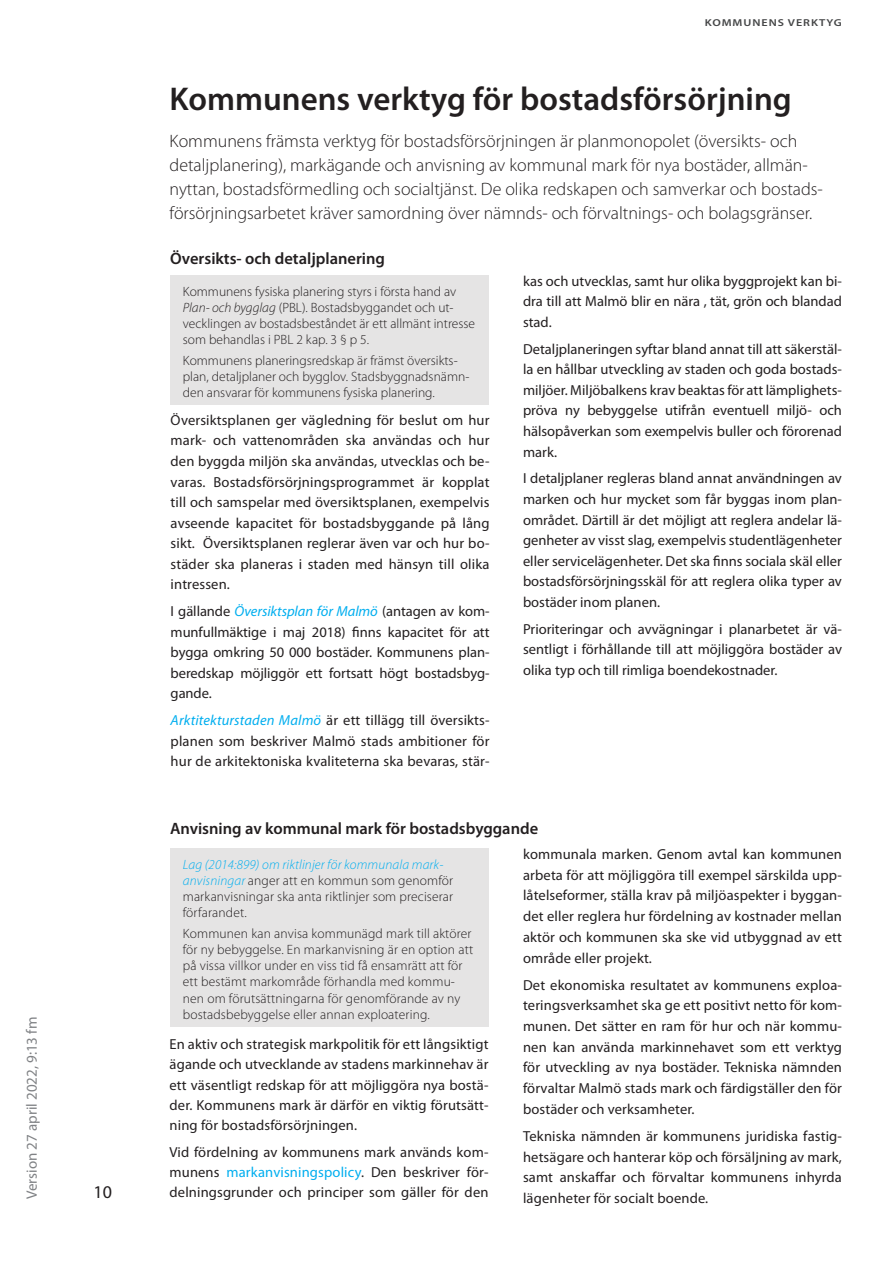
<style>
.page{position:relative;width:893px;height:1263px;background:#fff}
.page>*{position:absolute;margin:0;border:0;box-sizing:border-box;transform-origin:0 0}
.Rubrik{font:600 33px "Myriad Pro";color:#231f20}
.Ingress_1{font:300 18px/24px "Myriad Pro";color:#231f20}
.t1{font:18px "Myriad Pro";color:#231f20}
.Underrubrik{font:600 16.5px "Myriad Pro";color:#231f20}
.t2{font:15px "Myriad Pro";color:#808285}
.Brödtext_utan{font:14.55px/20.5px "Myriad Pro";letter-spacing:.01em;color:#231f20;text-align:justify}
.Bildtext{font:300 13.5px/16.2px "Myriad Pro";letter-spacing:.01em;color:#231f20}
.överstycke{font:600 10.05px "Myriad Pro";letter-spacing:.08em;color:#454647;scale:1.19 1}
.s1{font-style:italic}
.s2{font-style:italic;color:#00aeef}
.s3{color:#00aeef}
</style>
<div class="page">
<div style="left:170px;top:275px;width:319px;height:130px;background:#e5e4e4"></div>
<div style="left:170px;top:848px;width:319px;height:179px;background:#e5e4e4"></div>
<p class="t2" style="left:22px;top:1199px;width:184px;rotate:-90deg">Version 27 april 2022, 9:13 fm</p>
<p class="t1" style="left:94px;top:1181px;width:20px">10</p>
<p class="överstycke" style="left:705px;top:17px;width:117px">KOMMUNENS VERKTYG</p>
<p class="Rubrik" style="left:170px;top:80px;width:624px">Kommunens verktyg för bostadsförsörjning</p>
<p class="Ingress_1" style="left:170px;top:129px;width:655px">Kommunens främsta verktyg för bostadsförsörjningen är planmonopolet (översikts- och detaljplanering), markägande och anvisning av kommunal mark för nya bostäder, allmän&shy;nyttan, bostadsförmedling och socialtjänst. De olika redskapen och samverkar och bostads&shy;försörjningsarbetet kräver samordning över nämnds- och förvaltnings- och bolagsgränser.</p>
<p class="Underrubrik" style="left:170px;top:250px;width:216px">Översikts- och detaljplanering</p>
<p class="Bildtext" style="left:183px;top:283px;width:294px">Kommunens fysiska planering styrs i första hand av <span class="s1">Plan- och bygglag</span> (PBL). Bostadsbyggandet och ut&shy;vecklingen av bostadsbeståndet är ett allmänt intresse som behandlas i PBL 2 kap. 3 § p 5.</p>
<p class="Bildtext" style="left:183px;top:352px;width:288px">Kommunens planeringsredskap är främst översikts&shy;plan, detaljplaner och bygglov. Stadsbyggnadsnämn&shy;den ansvarar för kommunens fysiska planering.</p>
<p class="Brödtext_utan" style="left:171px;top:409px;width:320px">Översiktsplanen ger vägledning för beslut om hur mark- och vattenområden ska användas och hur den byggda miljön ska användas, utvecklas och be&shy;varas. Bostadsförsörjningsprogrammet är kopplat till och samspelar med översiktsplanen, exempelvis avseende kapacitet för bostadsbyggande på lång sikt. Översiktsplanen reglerar även var och hur bo&shy;städer ska planeras i staden med hänsyn till olika intressen.</p>
<p class="Brödtext_utan" style="left:171px;top:601px;width:320px">I gällande <span class="s2">Översiktsplan för Malmö</span> (antagen av kom&shy;munfullmäktige i maj 2018) finns kapacitet för att bygga omkring 50 000 bostäder. Kommunens plan&shy;beredskap möjliggör ett fortsatt högt bostadsbyg&shy;gande.</p>
<p class="Brödtext_utan" style="left:171px;top:710px;width:320px"><span class="s2">Arktitekturstaden Malmö</span> är ett tillägg till översikts&shy;planen som beskriver Malmö stads ambitioner för hur de arkitektoniska kvaliteterna ska bevaras, stär-</p>
<p class="Brödtext_utan" style="left:523px;top:270px;width:320px">kas och utvecklas, samt hur olika byggprojekt kan bi&shy;dra till att Malmö blir en nära , tät, grön och blandad stad.</p>
<p class="Brödtext_utan" style="left:523px;top:338px;width:320px">Detaljplaneringen syftar bland annat till att säkerstäl&shy;la en hållbar utveckling av staden och goda bostads&shy;miljöer. Miljöbalkens krav beaktas för att lämplighets&shy;pröva ny bebyggelse utifrån eventuell miljö- och hälsopåverkan som exempelvis buller och förorenad mark.</p>
<p class="Brödtext_utan" style="left:523px;top:468px;width:320px">I detaljplaner regleras bland annat användningen av marken och hur mycket som får byggas inom plan&shy;området. Därtill är det möjligt att reglera andelar lä&shy;genheter av visst slag, exempelvis studentlägenheter eller servicelägenheter. Det ska finns sociala skäl eller bostadsförsörjningsskäl för att reglera olika typer av bostäder inom planen.</p>
<p class="Brödtext_utan" style="left:523px;top:618px;width:320px">Prioriteringar och avvägningar i planarbetet är vä&shy;sentligt i förhållande till att möjliggöra bostäder av olika typ och till rimliga boendekostnader.</p>
<p class="Underrubrik" style="left:170px;top:819px;width:370px">Anvisning av kommunal mark för bostadsbyggande</p>
<p class="Bildtext" style="left:183px;top:856px;width:272px"><span class="s2">Lag (2014:899) om riktlinjer för kommunala mark&shy;anvisningar</span> anger att en kommun som genomför markanvisningar ska anta riktlinjer som preciserar förfarandet.</p>
<p class="Bildtext" style="left:183px;top:925px;width:292px">Kommunen kan anvisa kommunägd mark till aktörer för ny bebyggelse. En markanvisning är en option att på vissa villkor under en viss tid få ensamrätt att för ett bestämt markområde förhandla med kommu&shy;nen om förutsättningarna för genomförande av ny bostadsbebyggelse eller annan exploatering.</p>
<p class="Brödtext_utan" style="left:170px;top:1034px;width:320px">En aktiv och strategisk markpolitik för ett långsiktigt ägande och utvecklande av stadens markinnehav är ett väsentligt redskap för att möjliggöra nya bostä&shy;der. Kommunens mark är därför en viktig förutsätt&shy;ning för bostadsförsörjningen.</p>
<p class="Brödtext_utan" style="left:170px;top:1141px;width:320px">Vid fördelning av kommunens mark används kom&shy;munens <span class="s3">markanvisningspolicy</span>. Den beskriver för&shy;delningsgrunder och principer som gäller för den</p>
<p class="Brödtext_utan" style="left:523px;top:844px;width:320px">kommunala marken. Genom avtal kan kommunen arbeta för att möjliggöra till exempel särskilda upp&shy;låtelseformer, ställa krav på miljöaspekter i byggan&shy;det eller reglera hur fördelning av kostnader mellan aktör och kommunen ska ske vid utbyggnad av ett område eller projekt.</p>
<p class="Brödtext_utan" style="left:523px;top:974px;width:320px">Det ekonomiska resultatet av kommunens exploa&shy;teringsverksamhet ska ge ett positivt netto för kom&shy;munen. Det sätter en ram för hur och när kommu&shy;nen kan använda markinnehavet som ett verktyg för utveckling av nya bostäder. Tekniska nämnden förvaltar Malmö stads mark och färdigställer den för bostäder och verksamheter.</p>
<p class="Brödtext_utan" style="left:523px;top:1125px;width:320px">Tekniska nämnden är kommunens juridiska fastig&shy;hetsägare och hanterar köp och försäljning av mark, samt anskaffar och förvaltar kommunens inhyrda lägenheter för socialt boende.</p>
</div>
